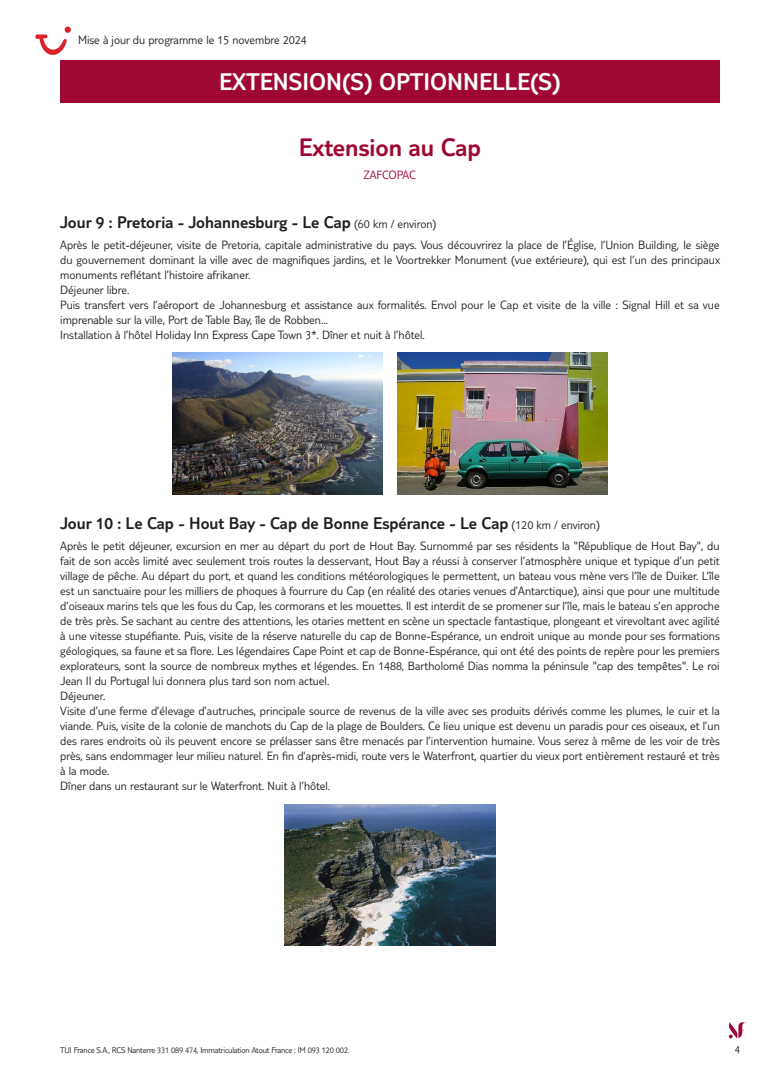
<style>
.page{position:relative;width:780px;height:1088px;background:#fff}
.page>*{position:absolute;margin:0;border:0;box-sizing:border-box;transform-origin:0 0}
.t1{font:300 26.25px "TUI Type";color:#9e0832}
.t2{font:300 25px "TUI Type";color:#fff}
.t3{font:300 17.5px "TUI Type";color:#231f20}
.t4{font:300 12.5px/15px "TUI Type";color:#231f20}
.t5{font:300 12.5px "TUI Type";letter-spacing:-.01em;color:#9e0832}
.t6{font:300 11.25px "TUI Type";color:#231f20}
.t7{font:300 8.75px "TUI Type";letter-spacing:-.02em;color:#231f20}
.s1{font-size:12.5px}
</style>
<div class="page">
<svg style="left:728px;top:1022px;width:18px;height:16px"></svg>
<div style="left:60px;top:60px;width:659px;height:43px;background:#9e0832"></div>
<img style="left:172px;top:352px;width:210px;height:142px">
<img style="left:397px;top:352px;width:211px;height:142px">
<img style="left:285px;top:804px;width:210px;height:142px">
<svg style="left:35px;top:27px;width:36px;height:28px"></svg>
<p class="t4" style="left:78px;top:32px;width:230px">Mise à jour du programme le 15 novembre 2024</p>
<h2 class="t2" style="left:219px;top:67px;width:343px">EXTENSION(S) OPTIONNELLE(S)</h2>
<h1 class="t1" style="left:299px;top:132px;width:184px">Extension au Cap</h1>
<p class="t5" style="left:364px;top:167px;width:53px">ZAFCOPAC</p>
<h3 class="t3" style="left:60px;top:212px;width:377px">Jour 9 : Pretoria - Johannesburg - Le Cap <span class="s1">(60 km / environ)</span></h3>
<p class="t4" style="left:60px;top:237px;width:661px">Après le petit-déjeuner, visite de Pretoria, capitale administrative du pays. Vous découvrirez la place de l’Église, l’Union Building, le siège du gouvernement dominant la ville avec de magnifiques jardins, et le Voortrekker Monument (vue extérieure), qui est l’un des principaux monuments reflétant l’histoire afrikaner.<br>Déjeuner libre.<br>Puis transfert vers l’aéroport de Johannesburg et assistance aux formalités. Envol pour le Cap et visite de la ville : Signal Hill et sa vue imprenable sur la ville, Port de Table Bay, île de Robben...<br>Installation à l’hôtel Holiday Inn Express Cape Town 3*. Dîner et nuit à l’hôtel.</p>
<h3 class="t3" style="left:60px;top:514px;width:541px">Jour 10 : Le Cap - Hout Bay - Cap de Bonne Espérance - Le Cap <span class="s1">(120 km / environ)</span></h3>
<p class="t4" style="left:60px;top:538px;width:661px">Après le petit déjeuner, excursion en mer au départ du port de Hout Bay. Surnommé par ses résidents la "République de Hout Bay", du fait de son accès limité avec seulement trois routes la desservant, Hout Bay a réussi à conserver l’atmosphère unique et typique d’un petit village de pêche. Au départ du port, et quand les conditions météorologiques le permettent, un bateau vous mène vers l’île de Duiker. L’île est un sanctuaire pour les milliers de phoques à fourrure du Cap (en réalité des otaries venues d’Antarctique), ainsi que pour une multitude d’oiseaux marins tels que les fous du Cap, les cormorans et les mouettes. Il est interdit de se promener sur l’île, mais le bateau s’en approche de très près. Se sachant au centre des attentions, les otaries mettent en scène un spectacle fantastique, plongeant et virevoltant avec agilité à une vitesse stupéfiante. Puis, visite de la réserve naturelle du cap de Bonne-Espérance, un endroit unique au monde pour ses formations géologiques, sa faune et sa flore. Les légendaires Cape Point et cap de Bonne-Espérance, qui ont été des points de repère pour les premiers explorateurs, sont la source de nombreux mythes et légendes. En 1488, Bartholomé Dias nomma la péninsule "cap des tempêtes". Le roi Jean II du Portugal lui donnera plus tard son nom actuel.<br>Déjeuner.<br>Visite d’une ferme d’élevage d’autruches, principale source de revenus de la ville avec ses produits dérivés comme les plumes, le cuir et la viande. Puis, visite de la colonie de manchots du Cap de la plage de Boulders. Ce lieu unique est devenu un paradis pour ces oiseaux, et l’un des rares endroits où ils peuvent encore se prélasser sans être menacés par l’intervention humaine. Vous serez à même de les voir de très près, sans endommager leur milieu naturel. En fin d’après-midi, route vers le Waterfront, quartier du vieux port entièrement restauré et très à la mode.<br>Dîner dans un restaurant sur le Waterfront. Nuit à l’hôtel.</p>
<p class="t7" style="left:60px;top:1045px;width:291px">TUI France S.A., RCS Nanterre 331 089 474, Immatriculation Atout France : IM 093 120 002.</p>
<p class="t6" style="left:734px;top:1042px;width:7px">4</p>
</div>
